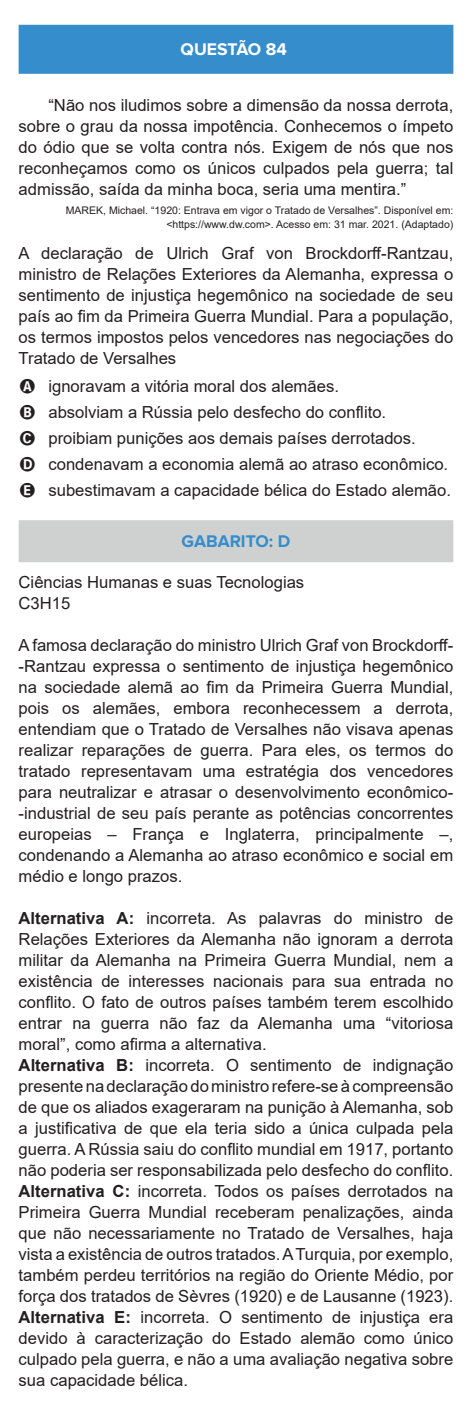
<style>
.page{position:relative;width:472px;height:1415px;background:#fff}
.page>*{position:absolute;margin:0;border:0;box-sizing:border-box;transform-origin:0 0}
.t1{font:700 17.5px "Proxima Nova";color:#358dcb}
.t2{font:700 17.5px "Proxima Nova";color:#fff}
.t3{font:16.62px/21px "Arial";color:#231f20;text-align:justify}
.t4{font:10.5px/14px "Arial";color:#231f20;text-align:right}
.s1{font-weight:700}
</style>
<div class="page">
<div style="left:19px;top:25px;width:434px;height:49px;background:#358dcb"></div>
<div style="left:19px;top:520px;width:434px;height:42px;background:#cfd1d0"></div>
<p class="t2" style="left:180px;top:39px;width:108px">QUESTÃO 84</p>
<p class="t3" style="left:19px;top:94px;width:436px;text-indent:30px">“Não nos iludimos sobre a dimensão da nossa derrota, sobre o grau da nossa impotência. Conhecemos o ímpeto do ódio que se volta contra nós. Exigem de nós que nos reconheçamos como os únicos culpados pela guerra; tal admissão, saída da minha boca, seria uma mentira.”</p>
<p class="t4" style="left:66px;top:203px;width:388px">MAREK, Michael. “1920: Entrava em vigor o Tratado de Versalhes”. Disponível em: &lt;https://www.dw.com&gt;. Acesso em: 31 mar. 2021. (Adaptado)</p>
<p class="t3" style="left:19px;top:242px;width:436px">A declaração de Ulrich Graf von Brockdorff-Rantzau, ministro de Relações Exteriores da Alemanha, expressa o sentimento de injustiça hegemônico na sociedade de seu país ao fim da Primeira Guerra Mundial. Para a população, os termos impostos pelos vencedores nas negociações do Tratado de Versalhes</p>
<p class="t3" style="left:48px;top:373px;width:403px;line-height:25.9px;text-align:left">ignoravam a vitória moral dos alemães.<br>absolviam a Rússia pelo desfecho do conflito. proibiam punições aos demais países derrotados. condenavam a economia alemã ao atraso econômico. subestimavam a capacidade bélica do Estado alemão.</p>
<p class="t1" style="left:181px;top:531px;width:110px">GABARITO: D</p>
<p class="t3" style="left:19px;top:571px;width:287px">Ciências Humanas e suas Tecnologias<br>C3H15</p>
<p class="t3" style="left:19px;top:634px;width:436px">A famosa declaração do ministro Ulrich Graf von Brockdorff--Rantzau expressa o sentimento de injustiça hegemônico na sociedade alemã ao fim da Primeira Guerra Mundial, pois os alemães, embora reconhecessem a derrota, entendiam que o Tratado de Versalhes não visava apenas realizar reparações de guerra. Para eles, os termos do tratado representavam uma estratégia dos vencedores para neutralizar e atrasar o desenvolvimento econômico--industrial de seu país perante as potências concorrentes europeias – França e Inglaterra, principalmente –, condenando a Alemanha ao atraso econômico e social em médio e longo prazos.</p>
<p class="t3" style="left:19px;top:907px;width:436px;text-align:left"><span class="s1">Alternativa A:</span> incorreta. As palavras do ministro de Relações Exteriores da Alemanha não ignoram a derrota militar da Alemanha na Primeira Guerra Mundial, nem a existência de interesses nacionais para sua entrada no conflito. O fato de outros países também terem escolhido entrar na guerra não faz da Alemanha uma “vitoriosa moral”, como afirma a alternativa.<br><span class="s1">Alternativa B:</span> incorreta. O sentimento de indignação presente na declaração do ministro refere-se à compreensão de que os aliados exageraram na punição à Alemanha, sob a justificativa de que ela teria sido a única culpada pela guerra. A Rússia saiu do conflito mundial em 1917, portanto não poderia ser responsabilizada pelo desfecho do conflito.<br><span class="s1">Alternativa C:</span> incorreta. Todos os países derrotados na Primeira Guerra Mundial receberam penalizações, ainda que não necessariamente no Tratado de Versalhes, haja vista a existência de outros tratados. A Turquia, por exemplo, também perdeu territórios na região do Oriente Médio, por força dos tratados de Sèvres (1920) e de Lausanne (1923).<br><span class="s1">Alternativa E:</span> incorreta. O sentimento de injustiça era devido à caracterização do Estado alemão como único culpado pela guerra, e não a uma avaliação negativa sobre sua capacidade bélica.</p>
</div>
